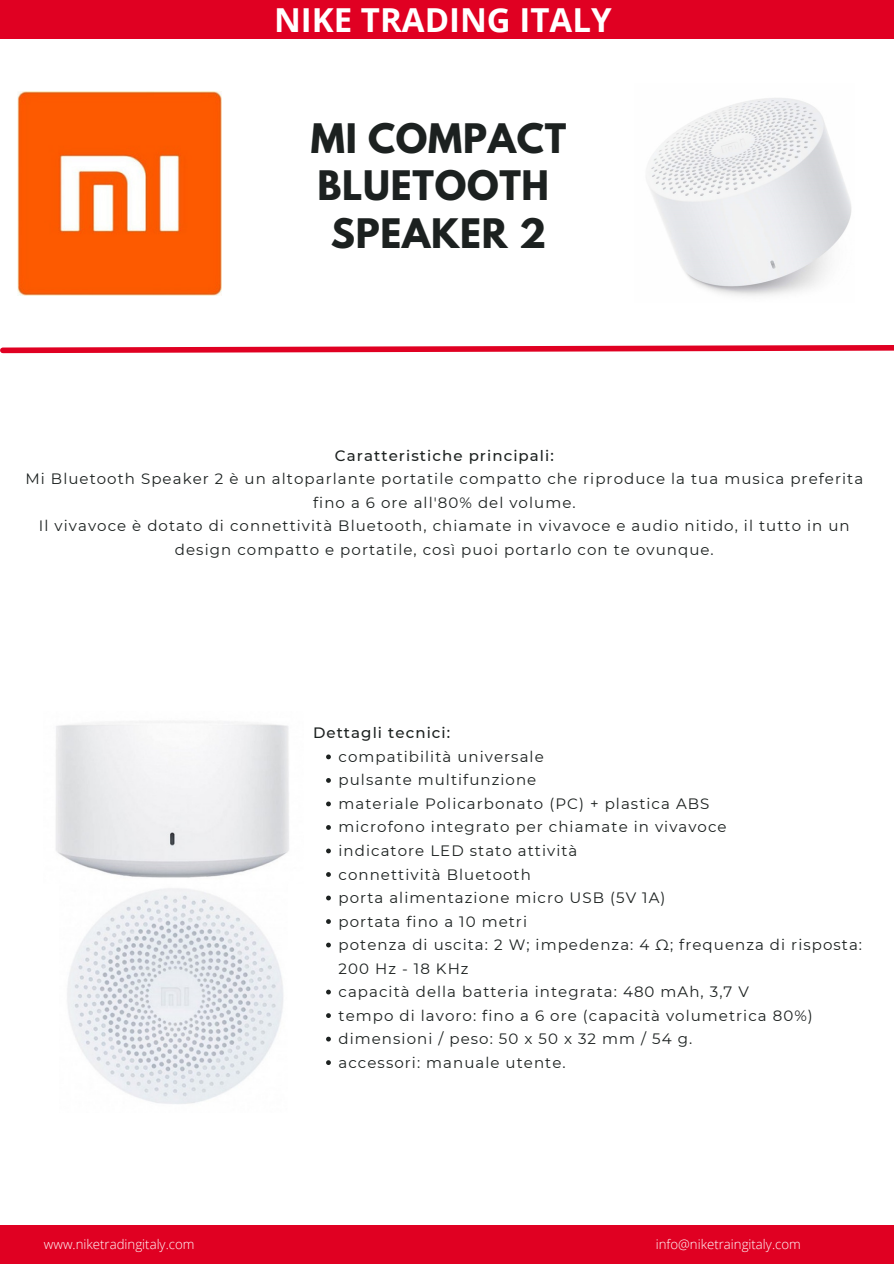
<style>
.page{position:relative;width:894px;height:1264px;background:#fff}
.page>*{position:absolute;margin:0;border:0;box-sizing:border-box;transform-origin:0 0}
.t1{font:700 36px/47.2px "League Spartan";letter-spacing:.02em;color:#1c2120}
.t2{font:700 33px "Open Sans";color:#fff}
.t3{font:15px/23.5px "Montserrat";letter-spacing:.07em;color:#1c2120;text-align:center}
.t4{font:500 15px "Montserrat";letter-spacing:.07em;color:#1c2120}
.t5{font:300 13.2px "Open Sans";color:#fff}
</style>
<div class="page">
<div style="left:0;top:0;width:893px;height:39px;background:#e00022"></div>
<div style="left:0;top:1224px;width:893px;height:39px;background:#e00022"></div>
<svg style="left:0;top:345px;width:893px;height:9px"></svg>
<img style="left:17px;top:91px;width:204px;height:204px">
<img style="left:646px;top:98px;width:206px;height:198px">
<img style="left:56px;top:721px;width:233px;height:157px">
<img style="left:67px;top:888px;width:216px;height:216px">
<svg style="left:326px;top:754px;width:5px;height:5px"></svg>
<svg style="left:326px;top:778px;width:5px;height:4px"></svg>
<svg style="left:326px;top:801px;width:5px;height:5px"></svg>
<svg style="left:326px;top:825px;width:5px;height:4px"></svg>
<svg style="left:326px;top:848px;width:5px;height:5px"></svg>
<svg style="left:326px;top:872px;width:5px;height:4px"></svg>
<svg style="left:326px;top:895px;width:5px;height:5px"></svg>
<svg style="left:326px;top:919px;width:5px;height:4px"></svg>
<svg style="left:326px;top:942px;width:5px;height:5px"></svg>
<svg style="left:326px;top:989px;width:5px;height:5px"></svg>
<svg style="left:326px;top:1013px;width:5px;height:4px"></svg>
<svg style="left:326px;top:1036px;width:5px;height:5px"></svg>
<svg style="left:326px;top:1060px;width:5px;height:4px"></svg>
<p class="t2" style="left:274px;top:-4px;width:339px">NIKE TRADING ITALY</p>
<p class="t1" style="left:311px;top:119px;width:257px">MI COMPACT<br>BLUETOOTH</p>
<p class="t1" style="left:331px;top:214px;width:217px">SPEAKER 2</p>
<p class="t4" style="left:335px;top:446px;width:220px">Caratteristiche principali:</p>
<p class="t3" style="left:25px;top:467px;width:839px">Mi Bluetooth Speaker 2 è un altoparlante portatile compatto che riproduce la tua musica preferita fino a 6 ore all'80% del volume.</p>
<p class="t3" style="left:39px;top:514px;width:812px">Il vivavoce è dotato di connettività Bluetooth, chiamate in vivavoce e audio nitido, il tutto in un design compatto e portatile, così puoi portarlo con te ovunque.</p>
<p class="t4" style="left:313px;top:724px;width:139px">Dettagli tecnici:</p>
<p class="t3" style="left:338px;top:744px;width:207px">compatibilità universale</p>
<p class="t3" style="left:338px;top:768px;width:199px">pulsante multifunzione</p>
<p class="t3" style="left:338px;top:791px;width:372px">materiale Policarbonato (PC) + plastica ABS</p>
<p class="t3" style="left:338px;top:815px;width:389px">microfono integrato per chiamate in vivavoce</p>
<p class="t3" style="left:338px;top:838px;width:240px">indicatore LED stato attività</p>
<p class="t3" style="left:338px;top:862px;width:194px">connettività Bluetooth</p>
<p class="t3" style="left:338px;top:885px;width:328px">porta alimentazione micro USB (5V 1A)</p>
<p class="t3" style="left:338px;top:909px;width:190px">portata fino a 10 metri</p>
<p class="t3" style="left:338px;top:932px;width:525px;text-align:left">potenza di uscita: 2 W; impedenza: 4 Ω; frequenza di risposta:<br>200 Hz - 18 KHz</p>
<p class="t3" style="left:338px;top:979px;width:412px">capacità della batteria integrata: 480 mAh, 3,7 V</p>
<p class="t3" style="left:338px;top:1003px;width:475px">tempo di lavoro: fino a 6 ore (capacità volumetrica 80%)</p>
<p class="t3" style="left:338px;top:1026px;width:355px">dimensioni / peso: 50 x 50 x 32 mm / 54 g.</p>
<p class="t3" style="left:338px;top:1050px;width:228px">accessori: manuale utente.</p>
<p class="t5" style="left:44px;top:1234px;width:152px">www.niketradingitaly.com</p>
<p class="t5" style="left:655px;top:1234px;width:146px">info@niketraingitaly.com</p>
</div>
